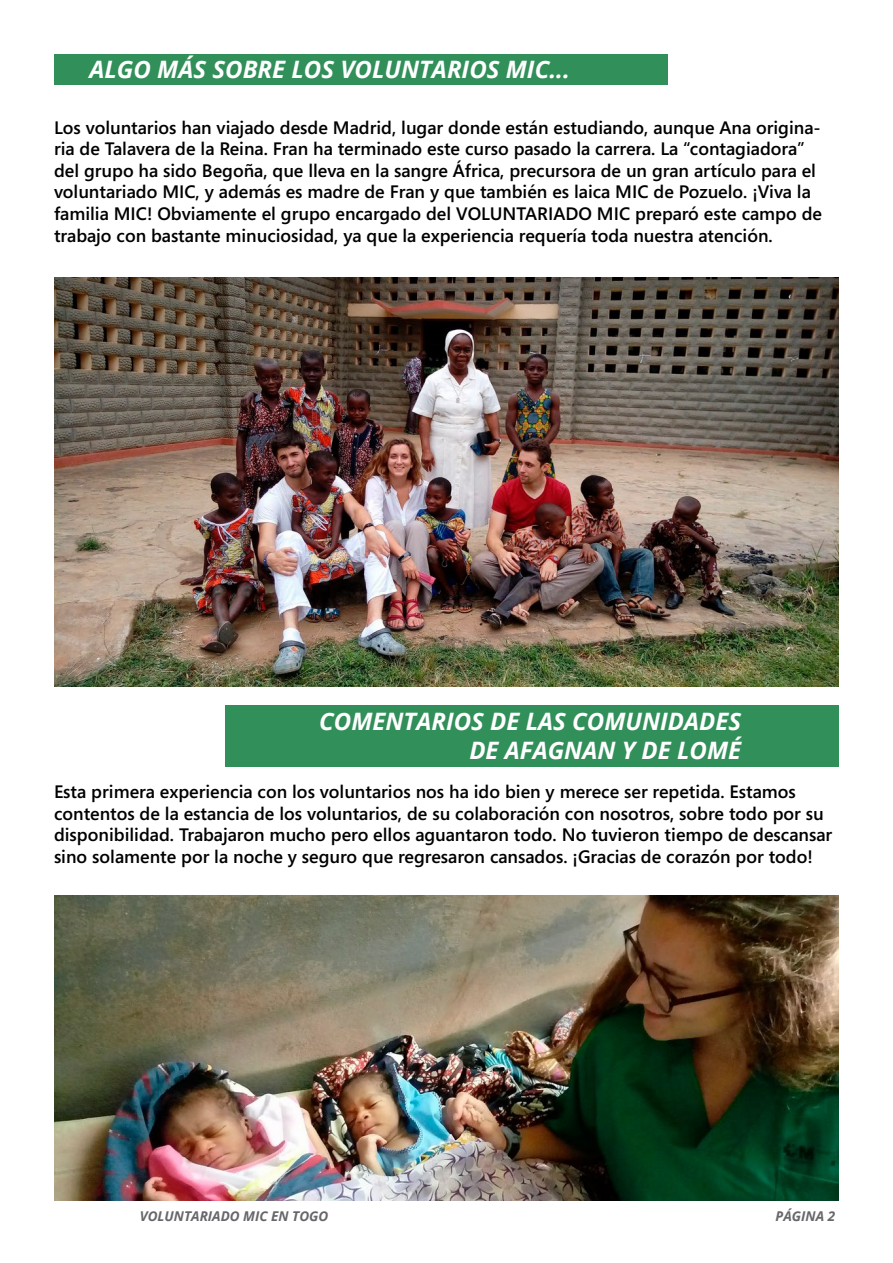
<style>
.page{position:relative;width:893px;height:1263px;background:#fff}
.page>*{position:absolute;margin:0;border:0;box-sizing:border-box;transform-origin:0 0}
.t1{font:italic 700 24px/28.8px "Open Sans";color:#fff;text-align:right}
.t2{font:600 18px/21.6px "Segoe Media Center";color:#000}
.t3{font:italic 700 13.5px "Open Sans";color:#67676b}
</style>
<div class="page">
<div style="left:54px;top:54px;width:614px;height:30px;background:#318f59"></div>
<img style="left:54px;top:277px;width:785px;height:410px">
<div style="left:225px;top:705px;width:614px;height:61px;background:#318f59"></div>
<img style="left:54px;top:895px;width:785px;height:305px">
<h1 class="t1" style="left:89px;top:55px;width:17px">ALGO</h1>
<h1 class="t1" style="left:157px;top:55px;width:71px">MÁS SOBRE</h1>
<h1 class="t1" style="left:291px;top:55px;width:16px">LOS</h1>
<h1 class="t1" style="left:340px;top:55px;width:16px">VOLUNTARIOS</h1>
<h1 class="t1" style="left:506px;top:55px;width:66px">MIC...</h1>
<p class="t2" style="left:54px;top:117px;width:770px">Los voluntarios han viajado desde Madrid, lugar donde están estudiando, aunque Ana origina&shy;ria de Talavera de la Reina. Fran ha terminado este curso pasado la carrera. La “contagiadora” del grupo ha sido Begoña, que lleva en la sangre África, precursora de un gran artículo para el voluntariado MIC, y además es madre de Fran y que también es laica MIC de Pozuelo. ¡Viva la familia MIC! Obviamente el grupo encargado del VOLUNTARIADO MIC preparó este campo de trabajo con bastante minuciosidad, ya que la experiencia requería toda nuestra atención.</p>
<h1 class="t1" style="left:319px;top:707px;width:424px">COMENTARIOS DE LAS COMUNIDADES<br>DE AFAGNAN Y DE LOMÉ</h1>
<p class="t2" style="left:54px;top:781px;width:780px">Esta primera experiencia con los voluntarios nos ha ido bien y merece ser repetida. Estamos contentos de la estancia de los voluntarios, de su colaboración con nosotros, sobre todo por su disponibilidad. Trabajaron mucho pero ellos aguantaron todo. No tuvieron tiempo de descansar sino solamente por la noche y seguro que regresaron cansados. ¡Gracias de corazón por todo!</p>
<p class="t3" style="left:140px;top:1207px;width:190px">VOLUNTARIADO MIC EN TOGO</p>
<p class="t3" style="left:775px;top:1207px;width:25px">PÁGINA</p>
<p class="t3" style="left:828px;top:1207px;width:9px">2</p>
</div>
